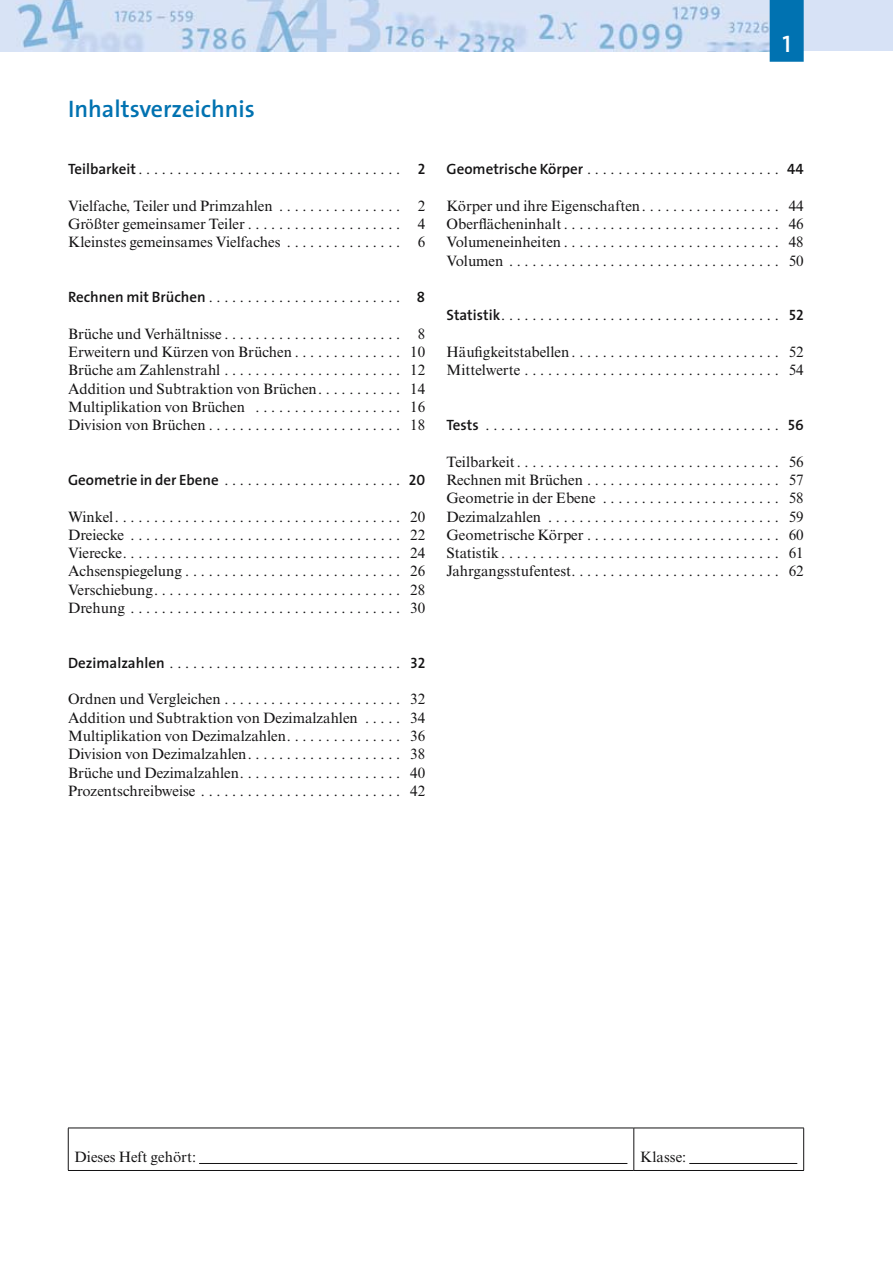
<style>
.page{position:relative;width:893px;height:1263px;background:#fff}
.page>*{position:absolute;margin:0;border:0;box-sizing:border-box;transform-origin:0 0}
._01_Überschrift_1{font:700 24px "The Sans CV Semi";color:#0072b1}
._15_Grundtext_Inhalt{font:15px "Times New Roman MT Std";color:#141314}
._15a_Head_Inhaltsver{font:15px "Times New Roman MT Std";color:#141314}
._22_Tab_GT_ohne_GR{font:15px "Times New Roman MT Std";color:#141314}
.s1{font-family:"The Sans CV Semi";font-weight:700}
.s2{font-family:"The Sans CV Semi Bold Caps"}
</style>
<div class="page">
<div style="left:0;top:0;width:893px;height:51px;background:#d7e2f6"></div>
<img style="left:17px;top:0;width:753px;height:51px">
<div style="left:770px;top:0;width:34px;height:62px;background:#0072b1"></div>
<hr style="left:68px;top:1170px;width:566px;height:1px;background:#141314">
<hr style="left:68px;top:1128px;width:566px;height:1px;background:#141314">
<hr style="left:68px;top:1128px;width:1px;height:42px;background:#141314">
<hr style="left:634px;top:1128px;width:170px;height:1px;background:#141314">
<hr style="left:634px;top:1128px;width:1px;height:42px;background:#141314">
<hr style="left:803px;top:1128px;width:1px;height:42px;background:#141314">
<hr style="left:634px;top:1170px;width:170px;height:1px;background:#141314">
<hr style="left:199px;top:1163px;width:428px;height:1px;background:#141314">
<hr style="left:689px;top:1163px;width:108px;height:1px;background:#141314">
<p class="_01_Überschrift_1" style="left:68px;top:88px;width:188px">Inhaltsverzeichnis</p>
<p class="_15a_Head_Inhaltsver" style="left:68px;top:160px;width:359px"><span class="s1">Teilbarkeit</span> .................................. <span class="s2">2</span></p>
<p class="_15_Grundtext_Inhalt" style="left:68px;top:197px;width:359px">Vielfache, Teiler und Primzahlen . . . . . . . . . . . . . . . . 2</p>
<p class="_15_Grundtext_Inhalt" style="left:68px;top:215px;width:359px">Größter gemeinsamer Teiler . . . . . . . . . . . . . . . . . . . . 4</p>
<p class="_15_Grundtext_Inhalt" style="left:68px;top:234px;width:359px">Kleinstes gemeinsames Vielfaches . . . . . . . . . . . . . . . 6</p>
<p class="_15a_Head_Inhaltsver" style="left:68px;top:288px;width:359px"><span class="s1">Rechnen mit Brüchen</span> ......................... <span class="s2">8</span></p>
<p class="_15_Grundtext_Inhalt" style="left:68px;top:325px;width:359px">Brüche und Verhältnisse ....................... 8</p>
<p class="_15_Grundtext_Inhalt" style="left:68px;top:343px;width:359px">Erweitern und Kürzen von Brüchen . . . . . . . . . . . . . . 10</p>
<p class="_15_Grundtext_Inhalt" style="left:68px;top:361px;width:359px">Brüche am Zahlenstrahl ....................... 12</p>
<p class="_15_Grundtext_Inhalt" style="left:68px;top:380px;width:359px">Addition und Subtraktion von Brüchen . . . . . . . . . . . 14</p>
<p class="_15_Grundtext_Inhalt" style="left:68px;top:398px;width:359px">Multiplikation von Brüchen . . . . . . . . . . . . . . . . . . . 16</p>
<p class="_15_Grundtext_Inhalt" style="left:68px;top:416px;width:359px">Division von Brüchen ......................... 18</p>
<p class="_15a_Head_Inhaltsver" style="left:68px;top:471px;width:359px"><span class="s1">Geometrie in der Ebene</span> ....................... <span class="s2">20</span></p>
<p class="_15_Grundtext_Inhalt" style="left:68px;top:508px;width:359px">Winkel ..................................... 20</p>
<p class="_15_Grundtext_Inhalt" style="left:68px;top:526px;width:359px">Dreiecke ................................... 22</p>
<p class="_15_Grundtext_Inhalt" style="left:68px;top:544px;width:359px">Vierecke .................................... 24</p>
<p class="_15_Grundtext_Inhalt" style="left:68px;top:563px;width:359px">Achsenspiegelung ............................ 26</p>
<p class="_15_Grundtext_Inhalt" style="left:68px;top:581px;width:359px">Verschiebung ................................ 28</p>
<p class="_15_Grundtext_Inhalt" style="left:68px;top:599px;width:359px">Drehung ................................... 30</p>
<p class="_15a_Head_Inhaltsver" style="left:68px;top:654px;width:359px"><span class="s1">Dezimalzahlen</span> .............................. <span class="s2">32</span></p>
<p class="_15_Grundtext_Inhalt" style="left:68px;top:691px;width:359px">Ordnen und Vergleichen ....................... 32</p>
<p class="_15_Grundtext_Inhalt" style="left:68px;top:709px;width:359px">Addition und Subtraktion von Dezimalzahlen . . . . . 34</p>
<p class="_15_Grundtext_Inhalt" style="left:68px;top:727px;width:359px">Multiplikation von Dezimalzahlen . . . . . . . . . . . . . . . 36</p>
<p class="_15_Grundtext_Inhalt" style="left:68px;top:745px;width:359px">Division von Dezimalzahlen . . . . . . . . . . . . . . . . . . . . 38</p>
<p class="_15_Grundtext_Inhalt" style="left:68px;top:764px;width:359px">Brüche und Dezimalzahlen ..................... 40</p>
<p class="_15_Grundtext_Inhalt" style="left:68px;top:782px;width:359px">Prozentschreibweise .......................... 42</p>
<p class="_15a_Head_Inhaltsver" style="left:446px;top:160px;width:359px"><span class="s1">Geometrische Körper</span> ......................... <span class="s2">44</span></p>
<p class="_15_Grundtext_Inhalt" style="left:446px;top:197px;width:359px">Körper und ihre Eigenschaften . . . . . . . . . . . . . . . . . . 44</p>
<p class="_15_Grundtext_Inhalt" style="left:446px;top:215px;width:359px">Oberflächeninhalt ............................ 46</p>
<p class="_15_Grundtext_Inhalt" style="left:446px;top:234px;width:359px">Volumeneinheiten ............................ 48</p>
<p class="_15_Grundtext_Inhalt" style="left:446px;top:252px;width:359px">Volumen ................................... 50</p>
<p class="_15a_Head_Inhaltsver" style="left:446px;top:307px;width:359px"><span class="s1">Statistik</span> .................................... <span class="s2">52</span></p>
<p class="_15_Grundtext_Inhalt" style="left:446px;top:343px;width:359px">Häufigkeitstabellen ........................... 52</p>
<p class="_15_Grundtext_Inhalt" style="left:446px;top:361px;width:359px">Mittelwerte ................................. 54</p>
<p class="_15a_Head_Inhaltsver" style="left:446px;top:416px;width:359px"><span class="s1">Tests</span> ...................................... <span class="s2">56</span></p>
<p class="_15_Grundtext_Inhalt" style="left:446px;top:453px;width:359px">Teilbarkeit .................................. 56</p>
<p class="_15_Grundtext_Inhalt" style="left:446px;top:471px;width:359px">Rechnen mit Brüchen ......................... 57</p>
<p class="_15_Grundtext_Inhalt" style="left:446px;top:489px;width:359px">Geometrie in der Ebene ....................... 58</p>
<p class="_15_Grundtext_Inhalt" style="left:446px;top:508px;width:359px">Dezimalzahlen .............................. 59</p>
<p class="_15_Grundtext_Inhalt" style="left:446px;top:526px;width:359px">Geometrische Körper ......................... 60</p>
<p class="_15_Grundtext_Inhalt" style="left:446px;top:544px;width:359px">Statistik .................................... 61</p>
<p class="_15_Grundtext_Inhalt" style="left:446px;top:563px;width:359px">Jahrgangsstufentest ........................... 62</p>
<p class="_22_Tab_GT_ohne_GR" style="left:75px;top:1148px;width:123px">Dieses Heft gehört:</p>
<p class="_22_Tab_GT_ohne_GR" style="left:640px;top:1148px;width:48px">Klasse:</p>
</div>
